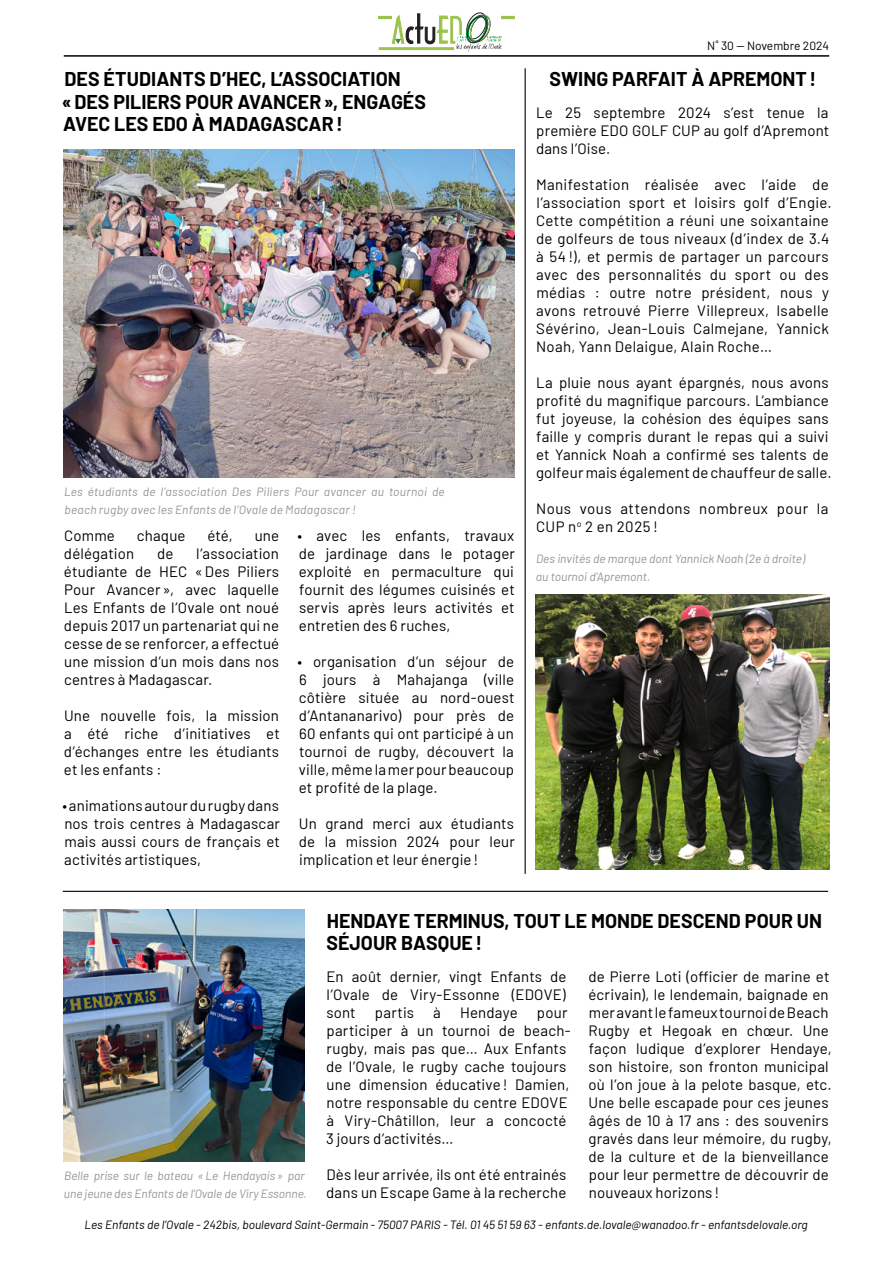
<style>
.page{position:relative;width:893px;height:1263px;background:#fff}
.page>*{position:absolute;margin:0;border:0;box-sizing:border-box;transform-origin:0 0}
.t1{font:700 19.5px/22.5px "Barlow";color:#000}
.t2{font:15px/18px "Barlow";letter-spacing:.01em;color:#000;text-align:justify}
.t3{font:15px/18px "Barlow";letter-spacing:.03em;color:#000}
.t4{font:italic 12px/18px "Barlow";color:#939598}
.t5{font:italic 12px "Barlow";color:#000}
.t6{font:italic 12px/18px "Barlow";letter-spacing:.02em;color:#939598}
.t7{font:12px "Barlow";color:#000}
</style>
<div class="page">
<div style="left:378px;top:16px;width:14px;height:3px;border:1px solid #9bc34d"></div>
<div style="left:501px;top:16px;width:14px;height:3px;border:1px solid #9bc34d"></div>
<svg style="left:379px;top:12px;width:135px;height:40px"></svg>
<hr style="left:64px;top:55px;width:765px;height:2px;background:#000">
<img style="left:64px;top:149px;width:450px;height:329px">
<img style="left:64px;top:910px;width:241px;height:252px">
<img style="left:536px;top:595px;width:293px;height:274px">
<hr style="left:525px;top:68px;width:1px;height:806px;background:#000">
<hr style="left:63px;top:891px;width:765px;height:1px;background:#000">
<h1 class="t1" style="left:62px;top:66px;width:365px">DES ÉTUDIANTS D’HEC, L’ASSOCIATION «DES PILIERS POUR AVANCER», ENGAGÉS<br>AVEC LES EDO À MADAGASCAR!</h1>
<p class="t6" style="left:64px;top:482px;width:382px">Les étudiants de l’association Des Piliers Pour avancer au tournoi de beach rugby avec les Enfants de l’Ovale de Madagascar !</p>
<p class="t2" style="left:64px;top:525px;width:52px">Comme</p>
<p class="t2" style="left:137px;top:525px;width:50px">chaque</p>
<p class="t2" style="left:207px;top:525px;width:27px">été,</p>
<p class="t2" style="left:255px;top:525px;width:26px">une</p>
<p class="t2" style="left:64px;top:543px;width:72px">délégation</p>
<p class="t2" style="left:157px;top:543px;width:18px">de</p>
<p class="t2" style="left:64px;top:543px;width:217px;text-indent:132px">l’association étudiante de HEC «Des Piliers Pour Avancer», avec laquelle Les Enfants de l’Ovale ont noué depuis 2017 un partenariat qui ne cesse de se renforcer, a effectué une mission d’un mois dans nos centres à Madagascar.</p>
<p class="t2" style="left:64px;top:705px;width:217px">Une nouvelle fois, la mission a été riche d’initiatives et d’échanges entre les étudiants et les enfants :</p>
<p class="t2" style="left:63px;top:795px;width:219px">• animations autour du rugby dans nos trois centres à Madagascar mais aussi cours de français et activités artistiques,</p>
<p class="t2" style="left:297px;top:525px;width:219px">• avec les enfants, travaux de jardinage dans le potager exploité en permaculture qui fournit des légumes cuisinés et servis après leurs activités et entretien des 6 ruches,</p>
<p class="t2" style="left:297px;top:651px;width:219px">• organisation d’un séjour de 6 jours à Mahajanga (ville côtière située au nord-ouest d’Antananarivo) pour près de 60 enfants qui ont participé à un tournoi de rugby, découvert la ville, même la mer pour beaucoup et profité de la plage.</p>
<p class="t2" style="left:299px;top:813px;width:218px">Un grand merci aux étudiants de la mission 2024 pour leur implication et leur énergie!</p>
<p class="t7" style="left:707px;top:37px;width:123px">N˚ 30 — Novembre 2024</p>
<h1 class="t1" style="left:550px;top:66px;width:268px">SWING PARFAIT À APREMONT!</h1>
<p class="t2" style="left:536px;top:102px;width:295px">Le 25 septembre 2024 s’est tenue la première EDO GOLF CUP au golf d’Apremont dans l’Oise.</p>
<p class="t2" style="left:536px;top:174px;width:297px;text-align:left">Manifestation réalisée avec l’aide de l’association sport et loisirs golf d’Engie.<br>Cette compétition a réuni une soixantaine de golfeurs de tous niveaux (d’index de 3.4 à 54 !), et permis de partager un parcours avec des personnalités du sport ou des médias : outre notre président, nous y avons retrouvé Pierre Villepreux, Isabelle Sévérino, Jean-Louis Calmejane, Yannick Noah, Yann Delaigue, Alain Roche…</p>
<p class="t2" style="left:536px;top:372px;width:297px;text-align:left">La pluie nous ayant épargnés, nous avons profité du magnifique parcours. L’ambiance fut joyeuse, la cohésion des équipes sans faille y compris durant le repas qui a suivi et Yannick Noah a confirmé ses talents de golfeur mais également de chauffeur de salle.</p>
<p class="t3" style="left:536px;top:498px;width:294px">Nous vous attendons nombreux pour la<br>CUP n<sup>o</sup> 2 en 2025 !</p>
<p class="t4" style="left:536px;top:549px;width:271px">Des invités de marque dont Yannick Noah (2e à droite) au tournoi d’Apremont.</p>
<p class="t4" style="left:64px;top:1166px;width:244px">Belle prise sur le bateau «Le Hendayais» par une jeune des Enfants de l’Ovale de Viry Essonne.</p>
<h1 class="t1" style="left:326px;top:908px;width:497px">HENDAYE TERMINUS, TOUT LE MONDE DESCEND POUR UN<br>SÉJOUR BASQUE!</h1>
<p class="t2" style="left:326px;top:966px;width:242px">En août dernier, vingt Enfants de l’Ovale de Viry-Essonne (EDOVE) sont</p>
<p class="t2" style="left:588px;top:966px;width:245px;text-align:left">de Pierre Loti (officier de marine et écrivain), le lendemain, baignade en mer avant le fameux tournoi de Beach Rugby et Hegoak en chœur. Une façon ludique d’explorer Hendaye, son histoire, son fronton municipal où l’on joue à la pelote basque, etc.<br>Une belle escapade pour ces jeunes âgés de 10 à 17 ans : des souvenirs gravés dans leur mémoire, du rugby, de la culture et de la bienveillance pour leur permettre de découvrir de nouveaux horizons !</p>
<p class="t2" style="left:375px;top:1002px;width:41px">partis</p>
<p class="t2" style="left:433px;top:1002px;width:9px">à</p>
<p class="t2" style="left:460px;top:1002px;width:59px">Hendaye</p>
<p class="t2" style="left:326px;top:1002px;width:246px;text-align:left;text-indent:211px">pour participer à un tournoi de beach&shy;rugby, mais pas que… Aux Enfants de l’Ovale, le rugby cache toujours une dimension éducative! Damien, notre responsable du centre EDOVE à Viry-Châtillon, leur a concocté<br>3 jours d’activités…</p>
<p class="t2" style="left:326px;top:1164px;width:242px">Dès leur arrivée, ils ont été entrainés dans un Escape Game à la recherche</p>
<p class="t5" style="left:85px;top:1216px;width:725px">Les Enfants de l’Ovale - 242bis, boulevard Saint-Germain - 75007 PARIS - Tél. 01 45 51 59 63 - enfants.de.lovale@wanadoo.fr - enfantsdelovale.org</p>
</div>
